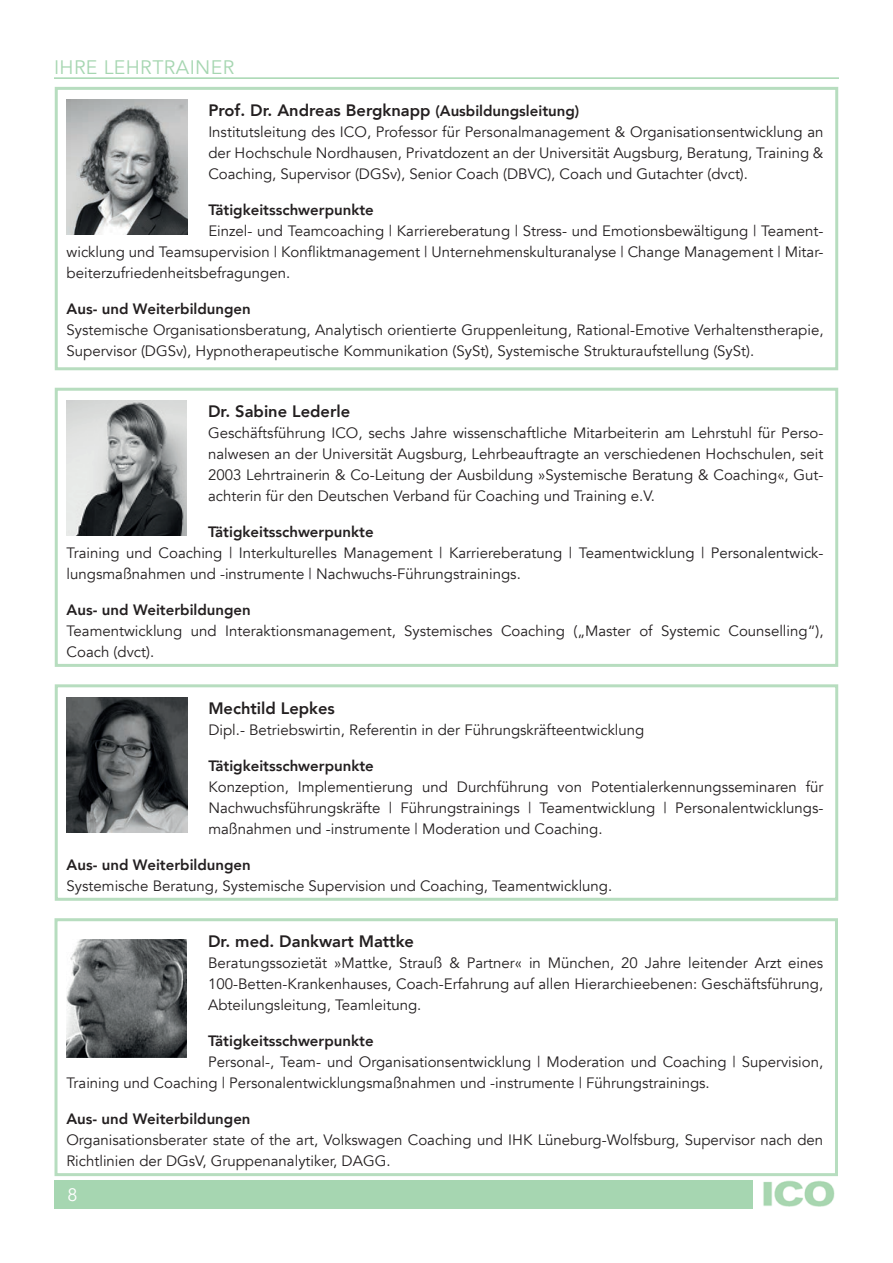
<style>
.page{position:relative;width:893px;height:1263px;background:#fff}
.page>*{position:absolute;margin:0;border:0;box-sizing:border-box;transform-origin:0 0}
.t1{font:19.5px "Avenir";letter-spacing:.02em;color:#a6d6b1}
.t2{font:18px "Avenir";color:#fff}
.t3{font:800 16.5px "Avenir";color:#231f20}
.t4{font:15px/21px "Avenir";color:#231f20;text-align:justify}
.t5{font:800 15px "Avenir";color:#231f20}
.s1{font-size:15px}
</style>
<div class="page">
<div style="left:54px;top:1180px;width:699px;height:29px;background:#a6d6b1"></div>
<img style="left:763px;top:1180px;width:72px;height:27px">
<hr style="left:54px;top:77px;width:785px;height:2px;background:#a6d6b1">
<div style="left:55px;top:87px;width:783px;height:283px;border:3px solid #b7ddbf"></div>
<img style="left:67px;top:100px;width:120px;height:135px">
<div style="left:55px;top:388px;width:783px;height:279px;border:3px solid #b7ddbf"></div>
<img style="left:66px;top:400px;width:121px;height:136px">
<div style="left:55px;top:684px;width:783px;height:217px;border:3px solid #b7ddbf"></div>
<img style="left:67px;top:697px;width:120px;height:135px">
<div style="left:55px;top:918px;width:783px;height:258px;border:3px solid #b7ddbf"></div>
<img style="left:66px;top:940px;width:121px;height:117px">
<h1 class="t1" style="left:54px;top:55px;width:182px">IHRE LEHRTRAINER</h1>
<p class="t3" style="left:208px;top:97px;width:372px">Prof. Dr. Andreas Bergknapp <span class="s1">(Ausbildungsleitung)</span></p>
<p class="t4" style="left:208px;top:122px;width:617px">Institutsleitung des ICO, Professor für Personalmanagement &amp; Organisationsentwicklung an der Hochschule Nordhausen, Privatdozent an der Universität Augsburg, Beratung, Training &amp; Coaching, Supervisor (DGSv), Senior Coach (DBVC), Coach und Gutachter (dvct).</p>
<p class="t5" style="left:208px;top:198px;width:167px">Tätigkeitsschwerpunkte</p>
<p class="t4" style="left:67px;top:221px;width:758px;text-indent:142px">Einzel- und Teamcoaching | Karriereberatung | Stress- und Emotionsbewältigung | Teament&shy;wicklung und Teamsupervision | Konfliktmanagement | Unternehmenskulturanalyse | Change Management | Mitar&shy;beiterzufriedenheitsbefragungen.</p>
<p class="t5" style="left:67px;top:297px;width:186px">Aus- und Weiterbildungen</p>
<p class="t4" style="left:67px;top:320px;width:758px">Systemische Organisationsberatung, Analytisch orientierte Gruppenleitung, Rational-Emotive Verhaltenstherapie,<br>Supervisor (DGSv), Hypnotherapeutische Kommunikation (SySt), Systemische Strukturaufstellung (SySt).</p>
<p class="t3" style="left:208px;top:398px;width:144px">Dr. Sabine Lederle</p>
<p class="t4" style="left:208px;top:423px;width:617px">Geschäftsführung ICO, sechs Jahre wissenschaftliche Mitarbeiterin am Lehrstuhl für Perso&shy;nalwesen an der Universität Augsburg, Lehrbeauftragte an verschiedenen Hochschulen, seit 2003 Lehrtrainerin &amp; Co-Leitung der Ausbildung »Systemische Beratung &amp; Coaching«, Gut&shy;achterin für den Deutschen Verband für Coaching und Training e.V.</p>
<p class="t5" style="left:208px;top:520px;width:167px">Tätigkeitsschwerpunkte</p>
<p class="t4" style="left:67px;top:543px;width:758px">Training und Coaching | Interkulturelles Management | Karriereberatung | Teamentwicklung | Personalentwick&shy;lungsmaßnahmen und -instrumente | Nachwuchs-Führungstrainings.</p>
<p class="t5" style="left:67px;top:598px;width:186px">Aus- und Weiterbildungen</p>
<p class="t4" style="left:67px;top:621px;width:758px">Teamentwicklung und Interaktionsmanagement, Systemisches Coaching („Master of Systemic Counselling“),<br>Coach (dvct).</p>
<p class="t3" style="left:208px;top:695px;width:128px">Mechtild Lepkes</p>
<p class="t4" style="left:208px;top:719px;width:437px">Dipl.- Betriebswirtin, Referentin in der Führungskräfteentwicklung</p>
<p class="t5" style="left:208px;top:754px;width:167px">Tätigkeitsschwerpunkte</p>
<p class="t4" style="left:208px;top:776px;width:617px">Konzeption, Implementierung und Durchführung von Potentialerkennungsseminaren für Nachwuchsführungskräfte | Führungstrainings | Teamentwicklung | Personalentwicklungs&shy;maßnahmen und -instrumente | Moderation und Coaching.</p>
<p class="t5" style="left:67px;top:853px;width:186px">Aus- und Weiterbildungen</p>
<p class="t4" style="left:67px;top:875px;width:547px">Systemische Beratung, Systemische Supervision und Coaching, Teamentwicklung.</p>
<p class="t3" style="left:208px;top:929px;width:207px">Dr. med. Dankwart Mattke</p>
<p class="t4" style="left:208px;top:953px;width:617px">Beratungssozietät »Mattke, Strauß &amp; Partner« in München, 20 Jahre leitender Arzt eines 100-Betten-Krankenhauses, Coach-Erfahrung auf allen Hierarchieebenen: Geschäftsführung, Abteilungsleitung, Teamleitung.</p>
<p class="t5" style="left:208px;top:1029px;width:167px">Tätigkeitsschwerpunkte</p>
<p class="t4" style="left:66px;top:1052px;width:758px;text-indent:142px">Personal-, Team- und Organisationsentwicklung | Moderation und Coaching | Supervision,<br>Training und Coaching | Personalentwicklungsmaßnahmen und -instrumente | Führungstrainings.</p>
<p class="t5" style="left:66px;top:1107px;width:186px">Aus- und Weiterbildungen</p>
<p class="t4" style="left:66px;top:1130px;width:758px">Organisationsberater state of the art, Volkswagen Coaching und IHK Lüneburg-Wolfsburg, Supervisor nach den<br>Richtlinien der DGsV, Gruppenanalytiker, DAGG.</p>
<p class="t2" style="left:67px;top:1183px;width:12px">8</p>
</div>
